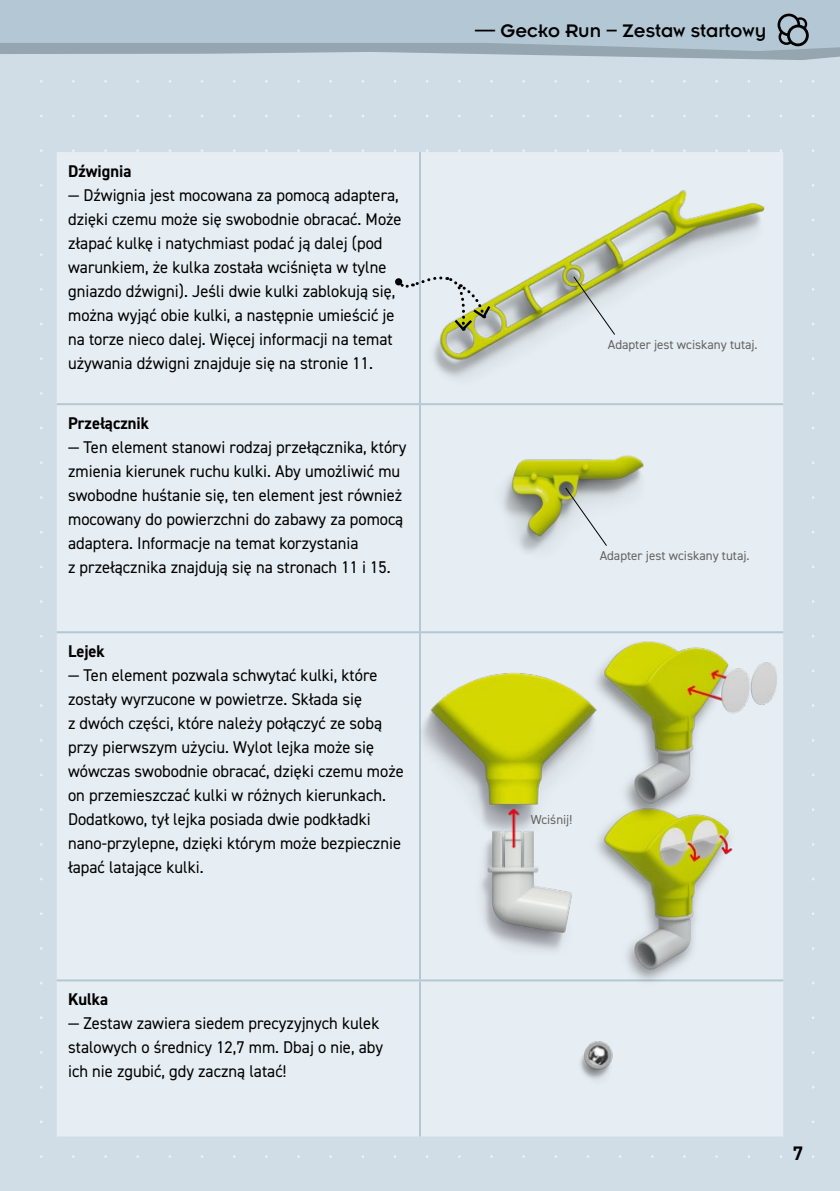
<style>
.page{position:relative;width:840px;height:1191px;background:#fff}
.page>*{position:absolute;margin:0;border:0;box-sizing:border-box;transform-origin:0 0}
.t1{font:20px "Insignia LT Pro";color:#000}
.t2{font:700 19px "DINOT";color:#000}
.t3{font:17px/24px "DIN2014";color:#000}
.t4{font:700 17px "DIN2014";color:#000}
.t5{font:13px "DIN2014";color:#646363}
</style>
<div class="page">
<div style="left:0;top:0;width:839px;height:1191px;background:#d0dde6"></div>
<svg style="left:0;top:51px;width:839px;height:9px"></svg>
<svg style="left:0;top:0;width:839px;height:51px;background:#afc2cf"></svg>
<svg style="left:777px;top:14px;width:31px;height:32px"></svg>
<div style="left:57px;top:152px;width:725px;height:984px;background:#e7eef3"></div>
<hr style="left:419px;top:152px;width:2px;height:251px;background:#b3c7d4">
<hr style="left:57px;top:403px;width:363px;height:2px;background:#b3c7d4">
<hr style="left:420px;top:403px;width:362px;height:2px;background:#b3c7d4">
<hr style="left:419px;top:405px;width:2px;height:226px;background:#b3c7d4">
<hr style="left:57px;top:631px;width:363px;height:2px;background:#b3c7d4">
<hr style="left:420px;top:631px;width:362px;height:2px;background:#b3c7d4">
<hr style="left:419px;top:633px;width:2px;height:346px;background:#b3c7d4">
<hr style="left:57px;top:979px;width:363px;height:2px;background:#b3c7d4">
<hr style="left:420px;top:979px;width:362px;height:2px;background:#b3c7d4">
<hr style="left:419px;top:981px;width:2px;height:155px;background:#b3c7d4">
<img style="left:561px;top:1032px;width:61px;height:54px">
<img style="left:412px;top:183px;width:371px;height:208px">
<img style="left:471px;top:430px;width:194px;height:147px">
<img style="left:421px;top:663px;width:137px;height:316px">
<img style="left:558px;top:820px;width:188px;height:166px">
<img style="left:558px;top:613px;width:225px;height:207px">
<svg style="left:572px;top:275px;width:43px;height:61px"></svg>
<svg style="left:564px;top:486px;width:43px;height:61px"></svg>
<img style="left:506px;top:801px;width:18px;height:52px">
<svg style="left:396px;top:275px;width:96px;height:58px;background:#d1d8cf"></svg>
<p class="t4" style="left:68px;top:159px;width:65px">Dźwignia</p>
<p class="t3" style="left:68px;top:182px;width:335px">— Dźwignia jest mocowana za pomocą adaptera, dzięki czemu może się swobodnie obracać. Może złapać kulkę i natychmiast podać ją dalej (pod warunkiem, że kulka została wciśnięta w tylne gniazdo dźwigni). Jeśli dwie kulki zablokują się, można wyjąć obie kulki, a następnie umieścić je na torze nieco dalej. Więcej informacji na temat używania dźwigni znajduje się na stronie 11.</p>
<p class="t4" style="left:68px;top:411px;width:82px">Przełącznik</p>
<p class="t3" style="left:68px;top:434px;width:340px">— Ten element stanowi rodzaj przełącznika, który zmienia kierunek ruchu kulki. Aby umożliwić mu swobodne huśtanie się, ten element jest również mocowany do powierzchni do zabawy za pomocą adaptera. Informacje na temat korzystania<br>z przełącznika znajdują się na stronach 11 i 15.</p>
<p class="t4" style="left:68px;top:639px;width:38px">Lejek</p>
<p class="t3" style="left:68px;top:662px;width:337px">— Ten element pozwala schwytać kulki, które zostały wyrzucone w powietrze. Składa się<br>z dwóch części, które należy połączyć ze sobą przy pierwszym użyciu. Wylot lejka może się wówczas swobodnie obracać, dzięki czemu może on przemieszczać kulki w różnych kierunkach.<br>Dodatkowo, tył lejka posiada dwie podkładki nano-przylepne, dzięki którym może bezpiecznie łapać latające kulki.</p>
<p class="t4" style="left:68px;top:987px;width:42px">Kulka</p>
<p class="t3" style="left:68px;top:1010px;width:316px">— Zestaw zawiera siedem precyzyjnych kulek stalowych o średnicy 12,7 mm. Dbaj o nie, aby ich nie zgubić, gdy zaczną latać!</p>
<p class="t1" style="left:475px;top:20px;width:292px">— Gecko Run – Zestaw startowy</p>
<p class="t5" style="left:607px;top:336px;width:151px">Adapter jest wciskany tutaj.</p>
<p class="t5" style="left:599px;top:547px;width:151px">Adapter jest wciskany tutaj.</p>
<p class="t5" style="left:530px;top:811px;width:43px">Wciśnij!</p>
<p class="t2" style="left:792px;top:1140px;width:12px">7</p>
</div>
